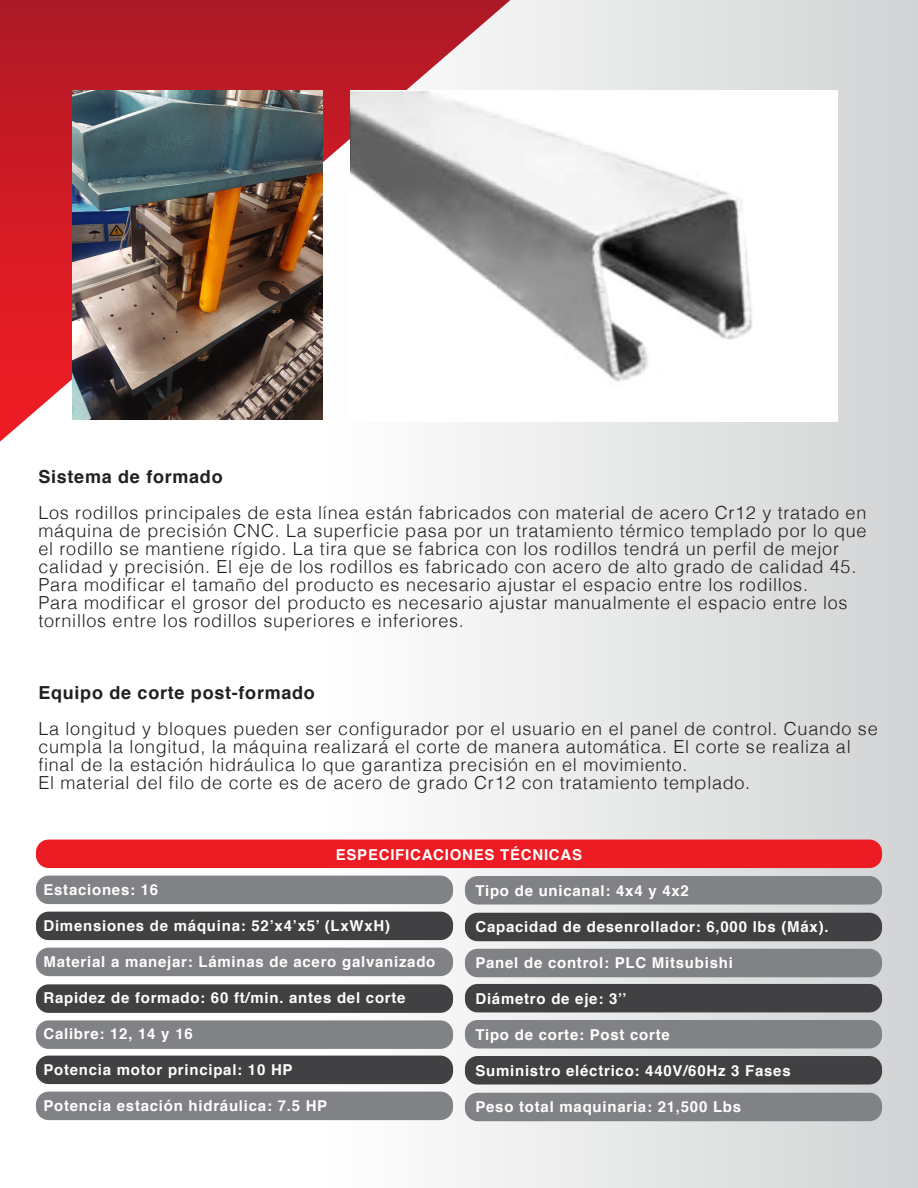
<style>
.page{position:relative;width:918px;height:1188px;background:#fff}
.page>*{position:absolute;margin:0;border:0;box-sizing:border-box;transform-origin:0 0}
.t1{font:300 18px/18px "Helvetica";letter-spacing:.04em;color:#231f20}
.t2{font:700 18px "Helvetica";letter-spacing:.04em;color:#231f20}
.t3{font:700 15px "Helvetica";letter-spacing:.05em;color:#fff}
</style>
<div class="page">
<div style="left:325px;top:0;width:593px;height:1188px;background:linear-gradient(to right,#fefefe,#d1d3d4)"></div>
<svg style="left:0;top:0;width:510px;height:442px"></svg>
<div style="left:36px;top:840px;width:846px;height:28px;background:#ed1c24;border-radius:13px"></div>
<div style="left:36px;top:876px;width:417px;height:28px;background:#808285;border-radius:13px"></div>
<div style="left:36px;top:912px;width:417px;height:28px;background:#414042;border-radius:13px"></div>
<div style="left:36px;top:948px;width:417px;height:28px;background:#808285;border-radius:13px"></div>
<div style="left:36px;top:984px;width:417px;height:29px;background:#414042;border-radius:13px"></div>
<div style="left:36px;top:1020px;width:417px;height:29px;background:#808285;border-radius:13px"></div>
<div style="left:36px;top:1056px;width:417px;height:28px;background:#414042;border-radius:13px"></div>
<div style="left:36px;top:1092px;width:417px;height:28px;background:#808285;border-radius:13px"></div>
<div style="left:465px;top:876px;width:417px;height:29px;background:#808285;border-radius:13px"></div>
<div style="left:465px;top:913px;width:417px;height:28px;background:#414042;border-radius:13px"></div>
<div style="left:465px;top:949px;width:417px;height:28px;background:#808285;border-radius:13px"></div>
<div style="left:465px;top:984px;width:417px;height:28px;background:#414042;border-radius:13px"></div>
<div style="left:465px;top:1020px;width:417px;height:28px;background:#808285;border-radius:13px"></div>
<div style="left:465px;top:1056px;width:417px;height:29px;background:#414042;border-radius:13px"></div>
<div style="left:465px;top:1093px;width:417px;height:28px;background:#808285;border-radius:13px"></div>
<img style="left:391px;top:91px;width:447px;height:331px">
<svg style="left:84px;top:32px;width:307px;height:403px"></svg>
<img style="left:72px;top:91px;width:250px;height:329px">
<p class="t2" style="left:38px;top:462px;width:186px">Sistema de formado</p>
<p class="t1" style="left:38px;top:502px;width:830px">Los rodillos principales de esta línea están fabricados con material de acero Cr12 y tratado en máquina de precisión CNC. La superficie pasa por un tratamiento térmico templado por lo que el rodillo se mantiene rígido. La tira que se fabrica con los rodillos tendrá un perfil de mejor calidad y precisión. El eje de los rodillos es fabricado con acero de alto grado de calidad 45.<br>Para modificar el tamaño del producto es necesario ajustar el espacio entre los rodillos.<br>Para modificar el grosor del producto es necesario ajustar manualmente el espacio entre los tornillos entre los rodillos superiores e inferiores.</p>
<p class="t2" style="left:38px;top:678px;width:278px">Equipo de corte post-formado</p>
<p class="t1" style="left:38px;top:718px;width:841px">La longitud y bloques pueden ser configurador por el usuario en el panel de control. Cuando se cumpla la longitud, la máquina realizará el corte de manera automática. El corte se realiza al final de la estación hidráulica lo que garantiza precisión en el movimiento.<br>El material del filo de corte es de acero de grado Cr12 con tratamiento templado.</p>
<p class="t3" style="left:336px;top:843px;width:248px">ESPECIFICACIONES TÉCNICAS</p>
<p class="t3" style="left:43px;top:878px;width:116px">Estaciones: 16</p>
<p class="t3" style="left:43px;top:914px;width:348px">Dimensiones de máquina: 52’x4’x5’ (LxWxH)</p>
<p class="t3" style="left:43px;top:950px;width:394px">Material a manejar: Láminas de acero galvanizado</p>
<p class="t3" style="left:43px;top:986px;width:364px">Rapidez de formado: 60 ft/min. antes del corte</p>
<p class="t3" style="left:43px;top:1022px;width:151px">Calibre: 12, 14 y 16</p>
<p class="t3" style="left:43px;top:1058px;width:251px">Potencia motor principal: 10 HP</p>
<p class="t3" style="left:43px;top:1094px;width:285px">Potencia estación hidráulica: 7.5 HP</p>
<p class="t3" style="left:475px;top:878px;width:215px">Tipo de unicanal: 4x4 y 4x2</p>
<p class="t3" style="left:475px;top:914px;width:355px">Capacidad de desenrollador: 6,000 lbs (Máx).</p>
<p class="t3" style="left:475px;top:950px;width:259px">Panel de control: PLC Mitsubishi</p>
<p class="t3" style="left:475px;top:986px;width:153px">Diámetro de eje: 3’’</p>
<p class="t3" style="left:475px;top:1022px;width:196px">Tipo de corte: Post corte</p>
<p class="t3" style="left:475px;top:1058px;width:317px">Suministro eléctrico: 440V/60Hz 3 Fases</p>
<p class="t3" style="left:475px;top:1094px;width:267px">Peso total maquinaria: 21,500 Lbs</p>
</div>
